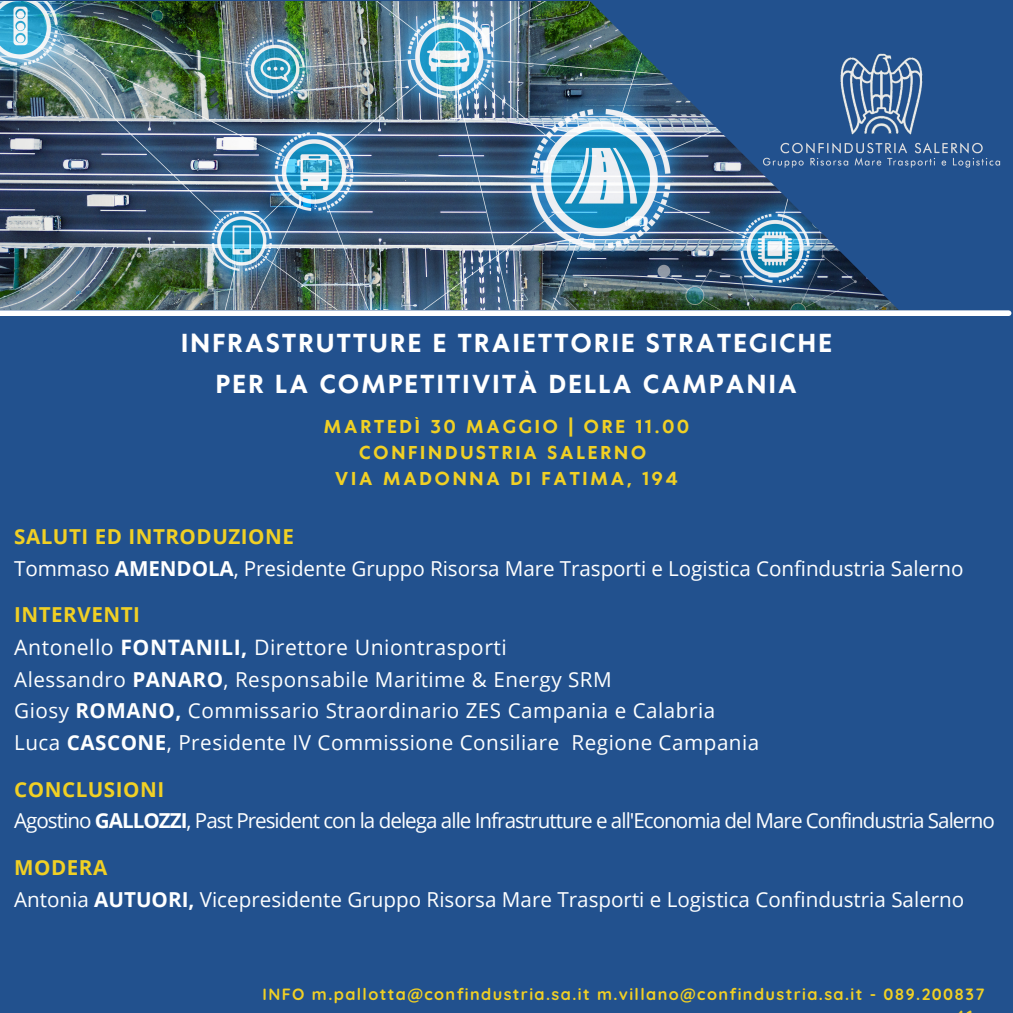
<style>
.page{position:relative;width:1013px;height:1013px;background:#fff}
.page>*{position:absolute;margin:0;border:0;box-sizing:border-box;transform-origin:0 0}
.t1{font:700 24.38px "Klein Text";letter-spacing:.1em;color:#fff}
.t2{font:21.25px "Open Sans";letter-spacing:.025em;color:#feffff}
.t3{font:20.62px "Open Sans";letter-spacing:.025em;color:#feffff}
.t4{font:20.62px "Open Sans";letter-spacing:-.05em;color:#feffff}
.t5{font:20.62px "Open Sans";color:#feffff}
.t6{font:20.62px "Open Sans";letter-spacing:-.005em;color:#fff}
.t7{font:700 20.62px "Open Sans";letter-spacing:.025em;color:#f1d024}
.t8{font:700 17.5px "Klein Text";letter-spacing:.165em;color:#f1d024}
.t9{font:700 16.25px "Quicksand";letter-spacing:.085em;color:#f1d024}
.s1{font-weight:700}
</style>
<div class="page">
<div style="left:0;top:0;width:1012px;height:1012px;background:#22518e"></div>
<img style="left:0;top:1px;width:571px;height:309px">
<img style="left:571px;top:1px;width:441px;height:315px">
<div style="left:0;top:310px;width:1008px;height:6px;background:#feffff"></div>
<img style="left:742px;top:43px;width:262px;height:144px">
<p class="t1" style="left:181px;top:330px;width:652px">INFRASTRUTTURE E TRAIETTORIE STRATEGICHE</p>
<p class="t1" style="left:216px;top:372px;width:582px">PER LA COMPETITIVITÀ DELLA CAMPANIA</p>
<p class="t8" style="left:324px;top:417px;width:366px">MARTEDÌ 30 MAGGIO | ORE 11.00</p>
<p class="t8" style="left:359px;top:443px;width:288px">CONFINDUSTRIA SALERNO</p>
<p class="t8" style="left:335px;top:469px;width:344px">VIA MADONNA DI FATIMA, 194</p>
<p class="t7" style="left:14px;top:522px;width:281px">SALUTI ED INTRODUZIONE</p>
<p class="t6" style="left:14px;top:553px;width:950px">Tommaso <span class="s1">AMENDOLA</span>, Presidente Gruppo Risorsa Mare Trasporti e Logistica Confindustria Salerno</p>
<p class="t7" style="left:14px;top:600px;width:127px">INTERVENTI</p>
<p class="t2" style="left:14px;top:632px;width:494px">Antonello <span class="s1">FONTANILI,</span> Direttore Uniontrasporti</p>
<p class="t3" style="left:14px;top:664px;width:599px">Alessandro <span class="s1">PANARO</span>, Responsabile Maritime &amp; Energy SRM</p>
<p class="t3" style="left:14px;top:696px;width:702px">Giosy <span class="s1">ROMANO,</span> Commissario Straordinario ZES Campania e Calabria</p>
<p class="t3" style="left:14px;top:727px;width:746px">Luca <span class="s1">CASCONE</span>, Presidente IV Commissione Consiliare Regione Campania</p>
<p class="t7" style="left:14px;top:774px;width:151px">CONCLUSIONI</p>
<p class="t4" style="left:14px;top:806px;width:982px">Agostino <span class="s1">GALLOZZI</span>, Past President con la delega alle Infrastrutture e all'Economia del Mare Confindustria Salerno</p>
<p class="t7" style="left:14px;top:852px;width:95px">MODERA</p>
<p class="t5" style="left:14px;top:884px;width:951px">Antonia <span class="s1">AUTUORI,</span> Vicepresidente Gruppo Risorsa Mare Trasporti e Logistica Confindustria Salerno</p>
<p class="t9" style="left:262px;top:983px;width:723px">INFO m.pallotta@confindustria.sa.it m.villano@confindustria.sa.it - 089.200837</p>
</div>
